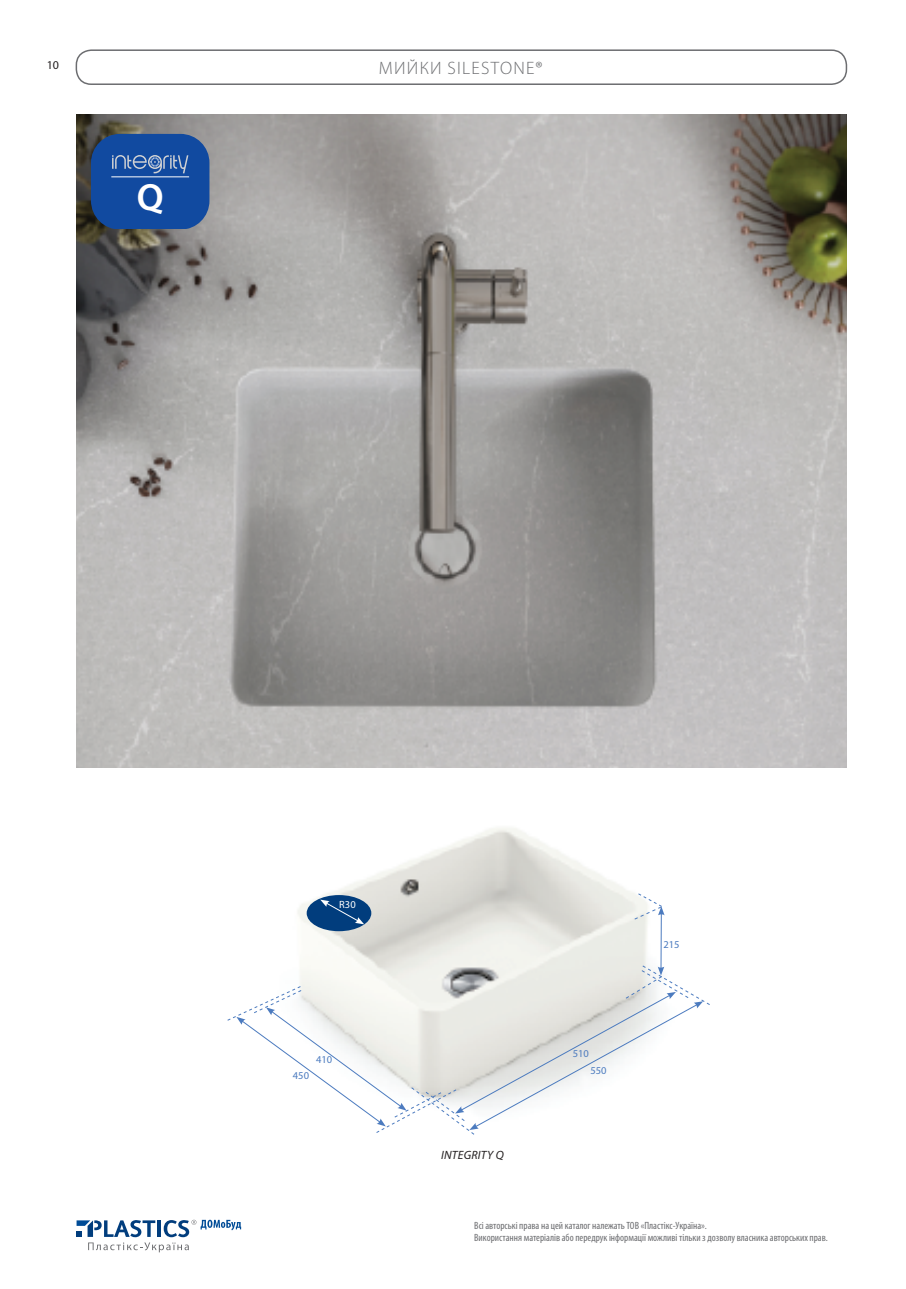
<style>
.page{position:relative;width:906px;height:1289px;background:#fff}
.page>*{position:absolute;margin:0;border:0;box-sizing:border-box;transform-origin:0 0}
.t1{font:600 38.1px "Myriad Pro";color:#fff}
.t2{font:300 18px "Myriad Pro";letter-spacing:.07em;color:#6c6d70}
.t3{font:italic 12px "Myriad Pro";letter-spacing:.02em;color:#231f20}
.t4{font:12px "Myriad Pro";color:#231f20}
.t5{font:condensed 10.5px/12.6px "Myriad Pro";color:#6c6d70}
.t6{font:10.5px "Myriad Pro";color:#4c7bbf}
.t7{font:10.5px "Myriad Pro";color:#fff}
</style>
<div class="page">
<svg style="left:77px;top:1219px;width:164px;height:33px"></svg>
<img style="left:298px;top:828px;width:367px;height:307px">
<hr style="left:661px;top:912px;width:1px;height:57px;background:#4c7bbf">
<svg style="left:634px;top:893px;width:30px;height:26px"></svg>
<div style="left:307px;top:895px;width:64px;height:36px;background:#013d7d;border-radius:50%"></div>
<svg style="left:320px;top:899px;width:44px;height:25px"></svg>
<svg style="left:227px;top:965px;width:483px;height:169px"></svg>
<div style="left:76px;top:49px;width:771px;height:36px;border:2px solid #6c6d70;border-radius:15px"></div>
<img style="left:77px;top:115px;width:769px;height:652px">
<svg style="left:91px;top:134px;width:118px;height:94px"></svg>
<p class="t4" style="left:47px;top:58px;width:14px">10</p>
<h1 class="t1" style="left:137px;top:173px;width:28px">Q</h1>
<h2 class="t2" style="left:379px;top:58px;width:165px">МИЙКИ SILESTONE®</h2>
<p class="t7" style="left:339px;top:899px;width:18px">R30</p>
<p class="t6" style="left:316px;top:1054px;width:18px">410</p>
<p class="t6" style="left:293px;top:1069px;width:18px">450</p>
<p class="t3" style="left:441px;top:1147px;width:64px">INTEGRITY Q</p>
<p class="t6" style="left:572px;top:1047px;width:18px">510</p>
<p class="t6" style="left:590px;top:1064px;width:18px">550</p>
<p class="t6" style="left:663px;top:938px;width:18px">215</p>
<p class="t5" style="left:474px;top:1219px;width:355px">Всі авторські права на цей каталог належать ТОВ «Пластікс-Україна».<br>Використання матеріалів або передрук інформації можливі тільки з дозволу власника авторських прав.</p>
</div>
